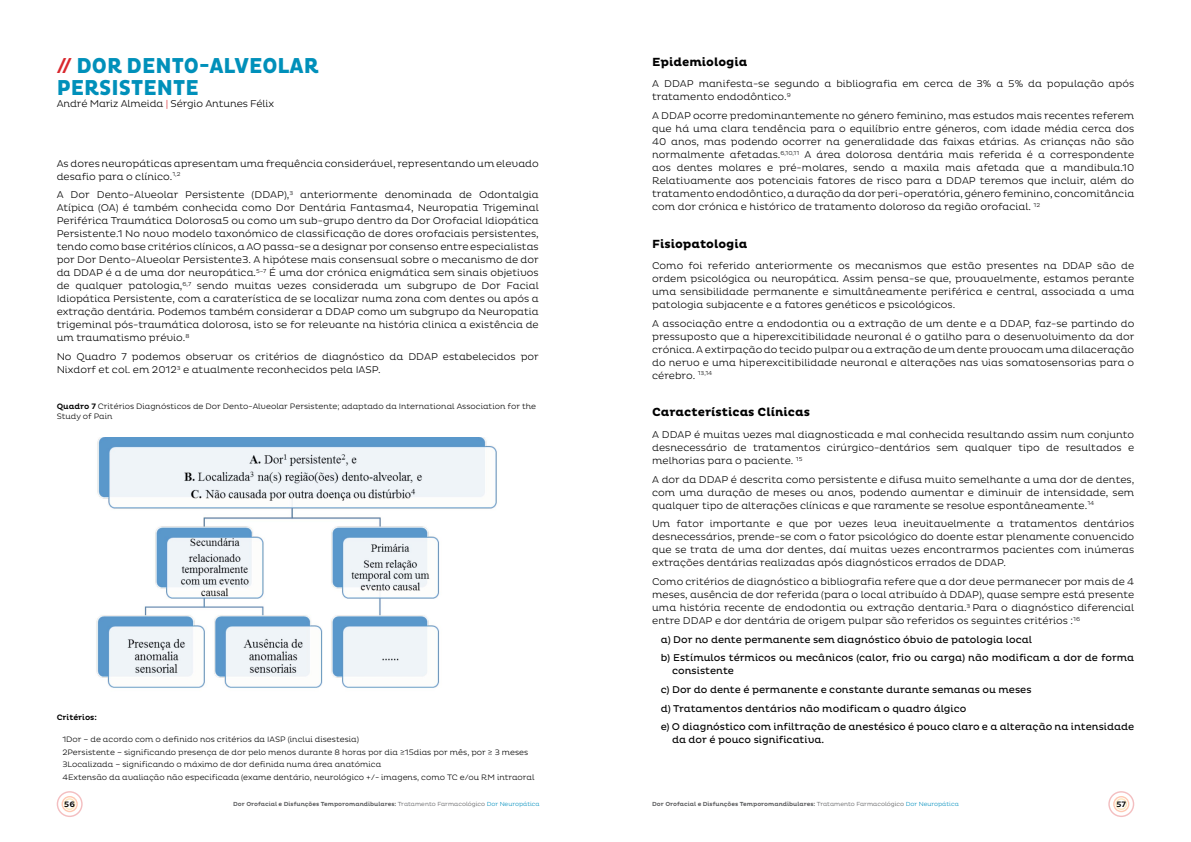
<style>
.page{position:relative;width:1191px;height:842px;background:#fff}
.page>*{position:absolute;margin:0;border:0;box-sizing:border-box;transform-origin:0 0}
.t1{font:800 22px/22px "Pluto Cond";letter-spacing:.005em;color:#0090ba}
.t2{font:700 12px "Pluto";color:#000}
.t3{font:300 10px/13px "Pluto";color:#000;text-align:justify}
.t4{font:10px/18.7px "Pluto";color:#000}
.t5{font:300 8px/12.8px "Pluto";color:#000}
.t6{font:500 8px "Pluto";color:#000}
.t7{font:500 6px "Pluto";color:#58595b}
.s1{color:#d9272d}
.s2{font-weight:500}
.s3{font-weight:300}
.s4{font-weight:300;color:#008fbe}
</style>
<div class="page">
<svg style="left:1108px;top:791px;width:26px;height:26px"></svg>
<svg style="left:57px;top:791px;width:26px;height:26px"></svg>
<img style="left:96px;top:437px;width:401px;height:251px">
<h1 class="t1" style="left:57px;top:55px;width:263px"><span class="s1">//</span> DOR DENTO-ALVEOLAR<br>PERSISTENTE</h1>
<p class="t3" style="left:57px;top:97px;width:219px">André Mariz Almeida <span class="s1">|</span> Sérgio Antunes Félix</p>
<p class="t3" style="left:57px;top:157px;width:483px">As dores neuropáticas apresentam uma frequência considerável, representando um elevado desafio para o clínico. <sup>1,2</sup></p>
<p class="t3" style="left:57px;top:189px;width:483px">A Dor Dento-Alveolar Persistente (DDAP),<sup>3</sup> anteriormente denominada de Odontalgia Atípica (OA) é também conhecida como Dor Dentária Fantasma4, Neuropatia Trigeminal Periférica Traumática Dolorosa5 ou como um sub-grupo dentro da Dor Orofacial Idiopática Persistente.1 No novo modelo taxonómico de classificação de dores orofaciais persistentes, tendo como base critérios clínicos, a AO passa-se a designar por consenso entre especialistas por Dor Dento-Alveolar Persistente3. A hipótese mais consensual sobre o mecanismo de dor da DDAP é a de uma dor neuropática. <sup>5–7</sup> É uma dor crónica enigmática sem sinais objetivos de qualquer patologia,<sup>6,7</sup> sendo muitas vezes considerada um subgrupo de Dor Facial Idiopática Persistente, com a caraterística de se localizar numa zona com dentes ou após a extração dentária. Podemos também considerar a DDAP como um subgrupo da Neuropatia trigeminal pós-traumática dolorosa, isto se for relevante na história clinica a existência de um traumatismo prévio. <sup>8</sup></p>
<p class="t3" style="left:57px;top:350px;width:483px">No Quadro 7 podemos observar os critérios de diagnóstico da DDAP estabelecidos por<br>Nixdorf et col. em 2012<sup>3</sup> e atualmente reconhecidos pela IASP.</p>
<p class="t5" style="left:57px;top:401px;width:481px;line-height:10px"><span class="s2">Quadro 7</span> Critérios Diagnósticos de Dor Dento-Alveolar Persistente; adaptado da International Association for the<br>Study of Pain</p>
<p class="t6" style="left:57px;top:713px;width:42px">Critérios:</p>
<p class="t5" style="left:62px;top:733px;width:473px">1Dor – de acordo com o definido nos critérios da IASP (inclui disestesia)<br>2Persistente – significando presença de dor pelo menos durante 8 horas por dia ≥15dias por mês, por ≥ 3 meses 3Localizada – significando o máximo de dor definida numa área anatómica<br>4Extensão da avaliação não especificada (exame dentário, neurológico +/- imagens, como TC e/ou RM intraoral</p>
<p class="t2" style="left:652px;top:55px;width:97px">Epidemiologia</p>
<p class="t3" style="left:652px;top:77px;width:483px">A DDAP manifesta-se segundo a bibliografia em cerca de 3% a 5% da população após tratamento endodôntico. <sup>9</sup></p>
<p class="t3" style="left:652px;top:109px;width:483px">A DDAP ocorre predominantemente no género feminino, mas estudos mais recentes referem que há uma clara tendência para o equilíbrio entre géneros, com idade média cerca dos 40 anos, mas podendo ocorrer na generalidade das faixas etárias. As crianças não são normalmente afetadas. <sup>6,10,11</sup> A área dolorosa dentária mais referida é a correspondente aos dentes molares e pré-molares, sendo a maxila mais afetada que a mandibula.10<br>Relativamente aos potenciais fatores de risco para a DDAP teremos que incluir, além do tratamento endodôntico, a duração da dor peri-operatória, género feminino, concomitância com dor crónica e histórico de tratamento doloroso da região orofacial. <sup>12</sup></p>
<p class="t2" style="left:652px;top:237px;width:97px">Fisiopatologia</p>
<p class="t3" style="left:652px;top:259px;width:483px">Como foi referido anteriormente os mecanismos que estão presentes na DDAP são de ordem psicológica ou neuropática. Assim pensa-se que, provavelmente, estamos perante uma sensibilidade permanente e simultâneamente periférica e central, associada a uma patologia subjacente e a fatores genéticos e psicológicos.</p>
<p class="t3" style="left:652px;top:317px;width:483px">A associação entre a endodontia ou a extração de um dente e a DDAP, faz-se partindo do pressuposto que a hiperexcitibilidade neuronal é o gatilho para o desenvolvimento da dor crónica. A extirpação do tecido pulpar ou a extração de um dente provocam uma dilaceração do nervo e uma hiperexcitibilidade neuronal e alterações nas vias somatosensorias para o cérebro. <sup>13,14</sup></p>
<p class="t2" style="left:652px;top:405px;width:159px">Características Clínicas</p>
<p class="t3" style="left:652px;top:428px;width:483px">A DDAP é muitas vezes mal diagnosticada e mal conhecida resultando assim num conjunto desnecessário de tratamentos cirúrgico-dentários sem qualquer tipo de resultados e melhorias para o paciente. <sup>15</sup></p>
<p class="t3" style="left:652px;top:473px;width:483px">A dor da DDAP é descrita como persistente e difusa muito semelhante a uma dor de dentes, com uma duração de meses ou anos, podendo aumentar e diminuir de intensidade, sem qualquer tipo de alterações clínicas e que raramente se resolve espontâneamente. <sup>14</sup></p>
<p class="t3" style="left:652px;top:517px;width:483px">Um fator importante e que por vezes leva inevitavelmente a tratamentos dentários desnecessários, prende-se com o fator psicológico do doente estar plenamente convencido que se trata de uma dor dentes, daí muitas vezes encontrarmos pacientes com inúmeras extrações dentárias realizadas após diagnósticos errados de DDAP.</p>
<p class="t3" style="left:652px;top:575px;width:483px">Como critérios de diagnóstico a bibliografia refere que a dor deve permanecer por mais de 4 meses, ausência de dor referida (para o local atribuído à DDAP), quase sempre está presente uma história recente de endodontia ou extração dentaria. <sup>3</sup> Para o diagnóstico diferencial entre DDAP e dor dentária de origem pulpar são referidos os seguintes critérios :<sup>16</sup></p>
<p class="t4" style="left:660px;top:630px;width:475px">a) Dor no dente permanente sem diagnóstico óbvio de patologia local<br>b) Estímulos térmicos ou mecânicos (calor, frio ou carga) não modificam a dor de forma</p>
<p class="t4" style="left:660px;top:662px;width:475px;text-indent:11px">consistente<br>c) Dor do dente é permanente e constante durante semanas ou meses<br>d) Tratamentos dentários não modificam o quadro álgico<br>e) O diagnóstico com infiltração de anestésico é pouco claro e a alteração na intensidade</p>
<p class="t4" style="left:672px;top:731px;width:154px">da dor é pouco significativa.</p>
<p class="t6" style="left:64px;top:800px;width:12px">56</p>
<p class="t7" style="left:233px;top:801px;width:308px">Dor Orofacial e Disfunções Temporomandibulares: <span class="s3">Tratamento Farmacológico</span> <span class="s4">Dor Neuropática</span></p>
<p class="t7" style="left:652px;top:801px;width:308px">Dor Orofacial e Disfunções Temporomandibulares: <span class="s3">Tratamento Farmacológico</span> <span class="s4">Dor Neuropática</span></p>
<p class="t6" style="left:1116px;top:800px;width:11px">57</p>
</div>
